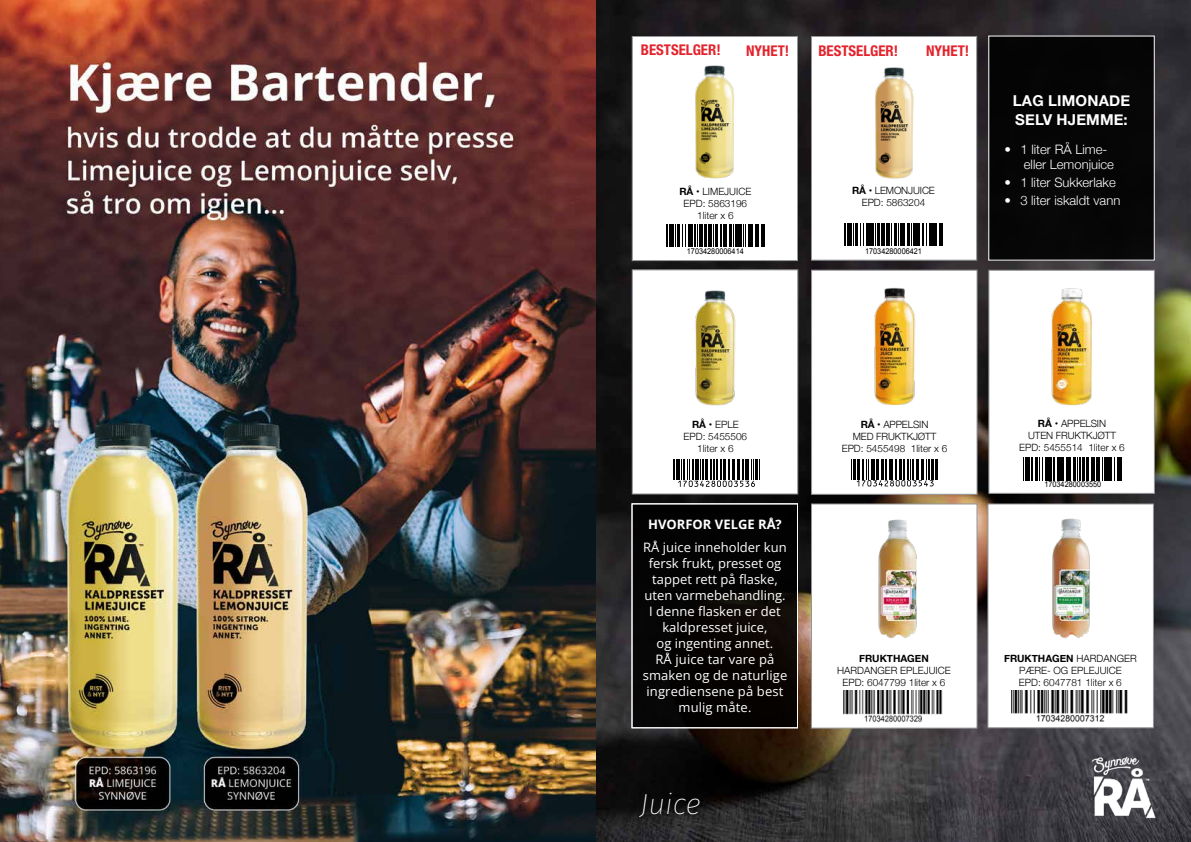
<style>
.page{position:relative;width:1191px;height:842px;background:#fff}
.page>*{position:absolute;margin:0;border:0;box-sizing:border-box;transform-origin:0 0}
.t1{font:italic 200 29px "Fira Sans";color:#fff}
.t2{font:700 15px/19px "Helvetica Neue";letter-spacing:.01em;color:#fff}
.t3{font:700 condensed 14.8px "Helvetica Neue LT Std";color:#e4232c}
.t4{font:13px/16px "Open Sans";color:#fff;text-align:center}
.t5{font:300 13px/15px "Helvetica Neue";color:#fff}
.t6{font:700 13px "Open Sans";color:#fff}
.t7{font:300 10px/12px "Helvetica Neue";color:#000;text-align:center}
.t8{font:700 10px "Helvetica Neue";color:#000}
.t9{font:8px "Arial";color:#000;scale:.91 1}
.s1{font-weight:700}
</style>
<div class="page">
<img style="left:0;top:0;width:1191px;height:842px">
<img style="left:26px;top:774px;width:115px;height:50px">
<div style="left:632px;top:269px;width:166px;height:225px;background:#fff;border:1px solid #939598"></div>
<svg style="left:673px;top:459px;width:87px;height:28px"></svg>
<img style="left:695px;top:290px;width:41px;height:116px">
<div style="left:811px;top:270px;width:166px;height:225px;background:#fff;border:1px solid #939598"></div>
<svg style="left:851px;top:459px;width:87px;height:27px"></svg>
<img style="left:874px;top:287px;width:41px;height:118px">
<div style="left:988px;top:270px;width:166px;height:224px;background:#fff;border:1px solid #939598"></div>
<svg style="left:1023px;top:457px;width:99px;height:24px"></svg>
<svg style="left:1023px;top:457px;width:10px;height:23px"></svg>
<hr style="left:1035px;top:457px;width:2px;height:23px;background:#000">
<svg style="left:1039px;top:457px;width:4px;height:23px"></svg>
<hr style="left:1045px;top:457px;width:2px;height:23px;background:#000">
<hr style="left:1048px;top:457px;width:2px;height:23px;background:#000">
<svg style="left:1051px;top:457px;width:10px;height:23px"></svg>
<hr style="left:1061px;top:457px;width:2px;height:23px;background:#000">
<hr style="left:1066px;top:457px;width:2px;height:23px;background:#000">
<svg style="left:1068px;top:457px;width:3px;height:23px"></svg>
<hr style="left:1073px;top:457px;width:2px;height:23px;background:#000">
<svg style="left:1077px;top:457px;width:4px;height:23px"></svg>
<hr style="left:1082px;top:457px;width:2px;height:23px;background:#000">
<hr style="left:1086px;top:457px;width:2px;height:23px;background:#000">
<svg style="left:1090px;top:457px;width:1px;height:23px"></svg>
<hr style="left:1092px;top:457px;width:2px;height:23px;background:#000">
<hr style="left:1096px;top:457px;width:2px;height:23px;background:#000">
<svg style="left:1099px;top:457px;width:23px;height:23px"></svg>
<img style="left:1051px;top:288px;width:41px;height:118px">
<div style="left:632px;top:36px;width:166px;height:225px;background:#fff;border:1px solid #939598"></div>
<svg style="left:666px;top:224px;width:10px;height:23px"></svg>
<hr style="left:677px;top:224px;width:3px;height:23px;background:#000">
<svg style="left:682px;top:224px;width:4px;height:23px"></svg>
<hr style="left:688px;top:224px;width:2px;height:23px;background:#000">
<hr style="left:691px;top:224px;width:2px;height:23px;background:#000">
<svg style="left:694px;top:224px;width:9px;height:23px"></svg>
<hr style="left:704px;top:224px;width:2px;height:23px;background:#000">
<hr style="left:708px;top:224px;width:2px;height:23px;background:#000">
<svg style="left:711px;top:224px;width:3px;height:23px"></svg>
<hr style="left:715px;top:224px;width:3px;height:23px;background:#000">
<svg style="left:720px;top:224px;width:4px;height:23px"></svg>
<hr style="left:724px;top:224px;width:2px;height:23px;background:#000">
<hr style="left:729px;top:224px;width:2px;height:23px;background:#000">
<svg style="left:733px;top:224px;width:1px;height:23px"></svg>
<hr style="left:736px;top:224px;width:2px;height:23px;background:#000">
<hr style="left:739px;top:224px;width:2px;height:23px;background:#000">
<svg style="left:743px;top:224px;width:13px;height:23px"></svg>
<hr style="left:756px;top:224px;width:3px;height:23px;background:#000">
<hr style="left:761px;top:224px;width:2px;height:23px;background:#000">
<svg style="left:764px;top:224px;width:1px;height:23px"></svg>
<img style="left:695px;top:65px;width:39px;height:114px">
<div style="left:811px;top:36px;width:166px;height:225px;background:#fff;border:1px solid #939598"></div>
<svg style="left:855px;top:223px;width:87px;height:23px"></svg>
<svg style="left:844px;top:223px;width:10px;height:23px"></svg>
<hr style="left:856px;top:223px;width:2px;height:23px;background:#000">
<svg style="left:860px;top:223px;width:4px;height:23px"></svg>
<hr style="left:866px;top:223px;width:2px;height:23px;background:#000">
<hr style="left:869px;top:223px;width:2px;height:23px;background:#000">
<svg style="left:872px;top:223px;width:9px;height:23px"></svg>
<hr style="left:882px;top:223px;width:2px;height:23px;background:#000">
<hr style="left:886px;top:223px;width:2px;height:23px;background:#000">
<svg style="left:889px;top:223px;width:3px;height:23px"></svg>
<hr style="left:894px;top:223px;width:2px;height:23px;background:#000">
<svg style="left:898px;top:223px;width:4px;height:23px"></svg>
<hr style="left:902px;top:223px;width:3px;height:23px;background:#000">
<hr style="left:907px;top:223px;width:2px;height:23px;background:#000">
<svg style="left:911px;top:223px;width:3px;height:23px"></svg>
<hr style="left:914px;top:223px;width:2px;height:23px;background:#000">
<hr style="left:917px;top:223px;width:2px;height:23px;background:#000">
<svg style="left:921px;top:223px;width:13px;height:23px"></svg>
<hr style="left:935px;top:223px;width:2px;height:23px;background:#000">
<hr style="left:939px;top:223px;width:2px;height:23px;background:#000">
<svg style="left:942px;top:223px;width:1px;height:23px"></svg>
<img style="left:875px;top:67px;width:39px;height:112px">
<div style="left:987px;top:503px;width:167px;height:225px;background:#fff;border:1px solid #939598"></div>
<img style="left:1012px;top:690px;width:116px;height:32px">
<img style="left:1052px;top:518px;width:38px;height:121px">
<div style="left:811px;top:503px;width:166px;height:226px;background:#fff;border:1px solid #939598"></div>
<img style="left:878px;top:519px;width:39px;height:120px">
<img style="left:843px;top:691px;width:99px;height:31px">
<img style="left:1081px;top:747px;width:83px;height:79px">
<div style="left:632px;top:504px;width:165px;height:223px;background:#000"></div>
<div style="left:988px;top:36px;width:166px;height:224px;background:#000"></div>
<div style="left:631px;top:503px;width:167px;height:225px;border:1px solid #fff"></div>
<h3 class="t3" style="left:641px;top:41px;width:81px">BESTSELGER!</h3>
<h3 class="t3" style="left:746px;top:42px;width:45px">NYHET!</h3>
<h3 class="t3" style="left:818px;top:42px;width:81px">BESTSELGER!</h3>
<h3 class="t3" style="left:926px;top:42px;width:45px">NYHET!</h3>
<p class="t7" style="left:679px;top:184px;width:73px"><span class="s1">RÅ •</span> LIMEJUICE<br>EPD: 5863196<br>1liter x 6</p>
<p class="t9" style="left:687px;top:246px;width:64px">17034280006414</p>
<p class="t7" style="left:852px;top:184px;width:84px"><span class="s1">RÅ •</span> LEMONJUICE<br>EPD: 5863204</p>
<p class="t9" style="left:865px;top:246px;width:64px">17034280006421</p>
<h2 class="t2" style="left:1013px;top:92px;width:119px">LAG LIMONADE<br>SELV HJEMME:</h2>
<h3 class="t5" style="left:1023px;top:141px;width:92px;text-indent:-19px">• 1 liter RÅ Lime&shy;eller Lemonjuice</h3>
<h3 class="t5" style="left:1004px;top:174px;width:113px">• 1 liter Sukkerlake</h3>
<h3 class="t5" style="left:1004px;top:192px;width:117px">• 3 liter iskaldt vann</h3>
<p class="t7" style="left:683px;top:418px;width:65px"><span class="s1">RÅ •</span> EPLE<br>EPD: 5455506<br>1liter x 6</p>
<p class="t7" style="left:841px;top:417px;width:107px"><span class="s1">RÅ •</span> APPELSIN<br>MED FRUKTKJØTT<br>EPD: 5455498 1liter x 6</p>
<p class="t7" style="left:1019px;top:417px;width:107px"><span class="s1">RÅ •</span> APPELSIN<br>UTEN FRUKTKJØTT<br>EPD: 5455514 1liter x 6</p>
<p class="t9" style="left:1044px;top:479px;width:64px">17034280003550</p>
<h3 class="t6" style="left:648px;top:515px;width:135px">HVORFOR VELGE RÅ?</h3>
<h3 class="t4" style="left:642px;top:539px;width:146px">RÅ juice inneholder kun fersk frukt, presset og tappet rett på flaske, uten varmebehandling.<br>I denne flasken er det kaldpresset juice,<br>og ingenting annet.<br>RÅ juice tar vare på smaken og de naturlige ingrediensene på best mulig måte.</h3>
<h1 class="t1" style="left:640px;top:783px;width:62px">Juice</h1>
<p class="t8" style="left:859px;top:651px;width:71px">FRUKTHAGEN</p>
<p class="t7" style="left:837px;top:664px;width:115px">HARDANGER EPLEJUICE<br>EPD: 6047799 1liter x 6</p>
<p class="t7" style="left:1004px;top:651px;width:134px"><span class="s1">FRUKTHAGEN</span> HARDANGER<br>PÆRE- OG EPLEJUICE<br>EPD: 6047781 1liter x 6</p>
</div>
